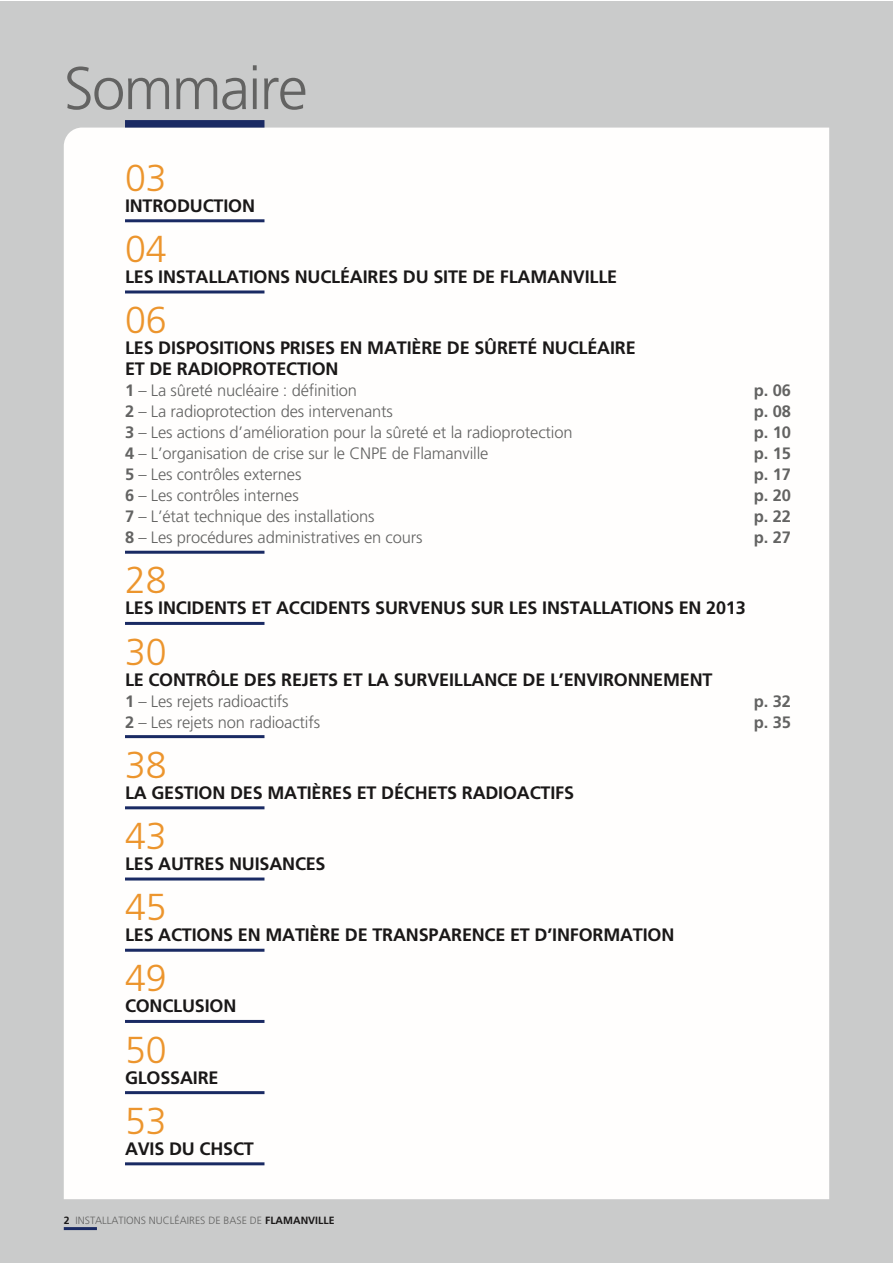
<style>
.page{position:relative;width:893px;height:1263px;background:#fff}
.page>*{position:absolute;margin:0;border:0;box-sizing:border-box;transform-origin:0 0}
.t1{font:300 60px "Frutiger";letter-spacing:-.03em;color:#636362}
.t2{font:300 37.5px "Frutiger";color:#ec952d}
.t3{font:700 18px/21px "Frutiger";letter-spacing:-.01em;color:#1a1818}
.t4{font:300 16.5px "Frutiger";letter-spacing:-.01em;color:#636362}
.t5{font:700 16.5px "Frutiger";letter-spacing:-.01em;color:#636362}
.t6{font:300 10.5px "Frutiger";color:#636362}
.s1{font-weight:700}
.s2{font-weight:700;color:#1a1818}
</style>
<div class="page">
<div style="left:0;top:1px;width:892px;height:1262px;background:#cacbcb"></div>
<div style="left:64px;top:128px;width:765px;height:1071px;background:#fffefd"></div>
<hr style="left:64px;top:1227px;width:33px;height:3px;background:#1a2a63">
<hr style="left:125px;top:219px;width:139px;height:3px;background:#1a2a63">
<hr style="left:125px;top:290px;width:139px;height:3px;background:#1a2a63">
<hr style="left:125px;top:551px;width:139px;height:3px;background:#1a2a63">
<hr style="left:125px;top:622px;width:139px;height:3px;background:#1a2a63">
<hr style="left:125px;top:735px;width:139px;height:3px;background:#1a2a63">
<hr style="left:125px;top:806px;width:139px;height:3px;background:#1a2a63">
<hr style="left:125px;top:877px;width:139px;height:3px;background:#1a2a63">
<hr style="left:125px;top:949px;width:139px;height:3px;background:#1a2a63">
<hr style="left:125px;top:1020px;width:139px;height:3px;background:#1a2a63">
<hr style="left:125px;top:1091px;width:139px;height:3px;background:#1a2a63">
<hr style="left:125px;top:1162px;width:139px;height:3px;background:#1a2a63">
<div style="left:125px;top:120px;width:139px;height:8px;background:#1a2a63"></div>
<h1 class="t1" style="left:64px;top:54px;width:246px">Sommaire</h1>
<h2 class="t2" style="left:125px;top:157px;width:43px">03</h2>
<p class="t3" style="left:125px;top:195px;width:132px">INTRODUCTION</p>
<h2 class="t2" style="left:125px;top:228px;width:43px">04</h2>
<p class="t3" style="left:125px;top:266px;width:494px">LES INSTALLATIONS NUCLÉAIRES DU SITE DE FLAMANVILLE</p>
<h2 class="t2" style="left:125px;top:299px;width:43px">06</h2>
<p class="t3" style="left:125px;top:337px;width:512px">LES DISPOSITIONS PRISES EN MATIÈRE DE SÛRETÉ NUCLÉAIRE<br>ET DE RADIOPROTECTION</p>
<p class="t4" style="left:125px;top:381px;width:234px"><span class="s1">1</span> – La sûreté nucléaire : définition</p>
<p class="t5" style="left:754px;top:381px;width:38px">p. 06</p>
<p class="t4" style="left:125px;top:402px;width:269px"><span class="s1">2</span> – La radioprotection des intervenants</p>
<p class="t5" style="left:754px;top:402px;width:38px">p. 08</p>
<p class="t4" style="left:125px;top:423px;width:449px"><span class="s1">3</span> – Les actions d’amélioration pour la sûreté et la radioprotection</p>
<p class="t5" style="left:754px;top:423px;width:38px">p. 10</p>
<p class="t4" style="left:125px;top:444px;width:365px"><span class="s1">4</span> – L’organisation de crise sur le CNPE de Flamanville</p>
<p class="t5" style="left:754px;top:444px;width:38px">p. 15</p>
<p class="t4" style="left:125px;top:465px;width:178px"><span class="s1">5</span> – Les contrôles externes</p>
<p class="t5" style="left:754px;top:465px;width:38px">p. 17</p>
<p class="t4" style="left:125px;top:486px;width:175px"><span class="s1">6</span> – Les contrôles internes</p>
<p class="t5" style="left:754px;top:486px;width:38px">p. 20</p>
<p class="t4" style="left:125px;top:507px;width:251px"><span class="s1">7</span> – L’état technique des installations</p>
<p class="t5" style="left:754px;top:507px;width:38px">p. 22</p>
<p class="t4" style="left:125px;top:528px;width:299px"><span class="s1">8</span> – Les procédures administratives en cours</p>
<p class="t5" style="left:754px;top:528px;width:38px">p. 27</p>
<h2 class="t2" style="left:125px;top:559px;width:43px">28</h2>
<p class="t3" style="left:125px;top:598px;width:622px">LES INCIDENTS ET ACCIDENTS SURVENUS SUR LES INSTALLATIONS EN 2013</p>
<h2 class="t2" style="left:125px;top:630px;width:43px">30</h2>
<p class="t3" style="left:125px;top:669px;width:589px">LE CONTRÔLE DES REJETS ET LA SURVEILLANCE DE L’ENVIRONNEMENT</p>
<p class="t4" style="left:125px;top:692px;width:165px"><span class="s1">1</span> – Les rejets radioactifs</p>
<p class="t5" style="left:754px;top:691px;width:38px">p. 32</p>
<p class="t4" style="left:125px;top:713px;width:197px"><span class="s1">2</span> – Les rejets non radioactifs</p>
<p class="t5" style="left:754px;top:712px;width:38px">p. 35</p>
<h2 class="t2" style="left:125px;top:744px;width:43px">38</h2>
<p class="t3" style="left:125px;top:782px;width:451px">LA GESTION DES MATIÈRES ET DÉCHETS RADIOACTIFS</p>
<h2 class="t2" style="left:125px;top:815px;width:43px">43</h2>
<p class="t3" style="left:125px;top:853px;width:202px">LES AUTRES NUISANCES</p>
<h2 class="t2" style="left:125px;top:886px;width:43px">45</h2>
<p class="t3" style="left:125px;top:924px;width:551px">LES ACTIONS EN MATIÈRE DE TRANSPARENCE ET D’INFORMATION</p>
<h2 class="t2" style="left:125px;top:957px;width:43px">49</h2>
<p class="t3" style="left:125px;top:996px;width:113px">CONCLUSION</p>
<h2 class="t2" style="left:125px;top:1028px;width:43px">50</h2>
<p class="t3" style="left:125px;top:1067px;width:95px">GLOSSAIRE</p>
<h2 class="t2" style="left:125px;top:1100px;width:43px">53</h2>
<p class="t3" style="left:125px;top:1138px;width:130px">AVIS DU CHSCT</p>
<p class="t6" style="left:64px;top:1214px;width:272px"><span class="s2">2</span> INSTALLATIONS NUCLÉAIRES DE BASE DE <span class="s2">FLAMANVILLE</span></p>
</div>
